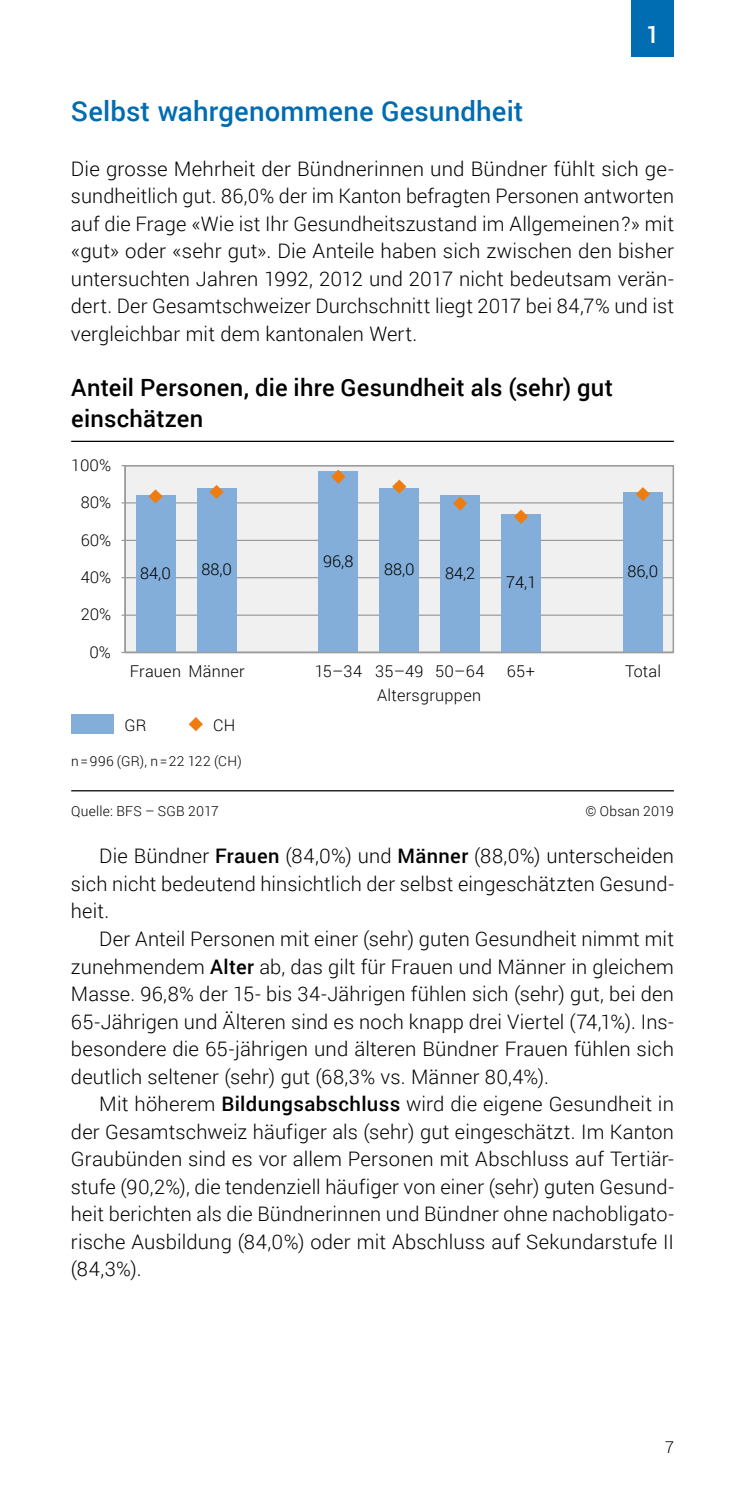
<style>
.page{position:relative;width:745px;height:1489px;background:#fff}
.page>*{position:absolute;margin:0;border:0;box-sizing:border-box;transform-origin:0 0}
.Untertitel_1_farbig{font:500 27.5px "Roboto";letter-spacing:.005em;color:#006cb1}
.t1{font:500 23.75px/31px "Roboto";letter-spacing:.01em;color:#000}
.Kapitelnummer{font:500 23.75px "Roboto";color:#fff}
.Grundtext_Einzug_D{font:300 20px/27.5px "Roboto";letter-spacing:.01em;color:#000;text-align:justify}
.Grundtext_D{font:300 20px/27.5px "Roboto";letter-spacing:.01em;color:#000;text-align:justify}
.t2{font:300 16.25px "Roboto";letter-spacing:.015em;color:#000}
.t3{font:300 13.75px "Roboto";letter-spacing:.02em;color:#000}
.s1{font-weight:500}
</style>
<div class="page">
<div style="left:631px;top:0;width:42px;height:57px;background:#006cb1"></div>
<div style="left:121px;top:466px;width:552px;height:187px;background:#f0f0f0"></div>
<hr style="left:125px;top:614px;width:548px;height:1px;background:#9c9c9c">
<hr style="left:125px;top:577px;width:548px;height:1px;background:#9c9c9c">
<hr style="left:125px;top:539px;width:548px;height:2px;background:#9c9c9c">
<hr style="left:125px;top:502px;width:548px;height:1px;background:#9c9c9c">
<hr style="left:125px;top:465px;width:548px;height:1px;background:#9c9c9c">
<hr style="left:124px;top:465px;width:2px;height:187px;background:#9c9c9c">
<div style="left:136px;top:495px;width:39px;height:157px;background:#83aed9"></div>
<div style="left:197px;top:488px;width:39px;height:164px;background:#83aed9"></div>
<div style="left:318px;top:471px;width:40px;height:181px;background:#83aed9"></div>
<div style="left:379px;top:488px;width:40px;height:164px;background:#83aed9"></div>
<div style="left:440px;top:495px;width:39px;height:157px;background:#83aed9"></div>
<div style="left:501px;top:514px;width:39px;height:138px;background:#83aed9"></div>
<div style="left:622px;top:491px;width:40px;height:161px;background:#83aed9"></div>
<svg style="left:148px;top:489px;width:15px;height:14px"></svg>
<svg style="left:209px;top:485px;width:14px;height:14px"></svg>
<svg style="left:331px;top:469px;width:14px;height:15px"></svg>
<svg style="left:392px;top:479px;width:14px;height:14px"></svg>
<svg style="left:453px;top:496px;width:14px;height:14px"></svg>
<svg style="left:513px;top:509px;width:15px;height:15px"></svg>
<svg style="left:635px;top:487px;width:14px;height:14px"></svg>
<svg style="left:188px;top:717px;width:15px;height:14px"></svg>
<div style="left:71px;top:714px;width:43px;height:19px;background:#83aed9"></div>
<hr style="left:71px;top:790px;width:602px;height:1px;background:#000">
<hr style="left:71px;top:440px;width:602px;height:2px;background:#000">
<hr style="left:125px;top:651px;width:548px;height:2px;background:#9c9c9c">
<h2 class="Kapitelnummer" style="left:645px;top:17px;width:15px">1</h2>
<h3 class="Untertitel_1_farbig" style="left:71px;top:91px;width:453px">Selbst wahrgenommene Gesundheit</h3>
<p class="Grundtext_D" style="left:71px;top:154px;width:604px">Die grosse Mehrheit der Bündnerinnen und Bündner fühlt sich ge&shy;sundheitlich gut. 86,0% der im Kanton befragten Personen antworten auf die Frage «Wie ist Ihr Gesundheitszustand im Allgemeinen?» mit «gut» oder «sehr gut». Die Anteile haben sich zwischen den bisher untersuchten Jahren 1992, 2012 und 2017 nicht bedeutsam verän&shy;dert. Der Gesamtschweizer Durchschnitt liegt 2017 bei 84,7% und ist vergleichbar mit dem kantonalen Wert.</p>
<p class="t1" style="left:71px;top:371px;width:543px">Anteil Personen, die ihre Gesundheit als (sehr) gut einschätzen</p>
<p class="t2" style="left:71px;top:454px;width:41px">100%</p>
<p class="t2" style="left:81px;top:491px;width:32px">80%</p>
<p class="t2" style="left:81px;top:528px;width:32px">60%</p>
<p class="t2" style="left:81px;top:566px;width:32px">40%</p>
<p class="t2" style="left:81px;top:603px;width:32px">20%</p>
<p class="t2" style="left:89px;top:640px;width:23px">0%</p>
<p class="t2" style="left:140px;top:562px;width:32px">84,0</p>
<p class="t2" style="left:201px;top:558px;width:32px">88,0</p>
<p class="t2" style="left:323px;top:550px;width:32px">96,8</p>
<p class="t2" style="left:384px;top:558px;width:32px">88,0</p>
<p class="t2" style="left:445px;top:562px;width:32px">84,2</p>
<p class="t2" style="left:506px;top:571px;width:32px">74,1</p>
<p class="t2" style="left:627px;top:560px;width:32px">86,0</p>
<p class="t2" style="left:130px;top:660px;width:116px">Frauen Männer</p>
<p class="t2" style="left:314px;top:660px;width:171px">15–34 35–49 50–64</p>
<p class="t2" style="left:506px;top:660px;width:30px">65+</p>
<p class="t2" style="left:624px;top:660px;width:38px">Total</p>
<p class="t2" style="left:377px;top:684px;width:105px">Altersgruppen</p>
<p class="t2" style="left:124px;top:713px;width:24px">GR</p>
<p class="t2" style="left:213px;top:713px;width:24px">CH</p>
<p class="t3" style="left:71px;top:751px;width:172px">n=996 (GR), n=22 122 (CH)</p>
<p class="t3" style="left:71px;top:801px;width:149px">Quelle: BFS – SGB 2017</p>
<p class="t3" style="left:585px;top:801px;width:90px">© Obsan 2019</p>
<p class="Grundtext_Einzug_D" style="left:71px;top:841px;width:604px;text-indent:28px">Die Bündner <span class="s1">Frauen</span> (84,0%) und <span class="s1">Männer</span> (88,0%) unterscheiden sich nicht bedeutend hinsichtlich der selbst eingeschätzten Gesund&shy;heit.</p>
<p class="Grundtext_Einzug_D" style="left:71px;top:924px;width:604px;text-indent:28px">Der Anteil Personen mit einer (sehr) guten Gesundheit nimmt mit zunehmendem <span class="s1">Alter</span> ab, das gilt für Frauen und Männer in gleichem Masse. 96,8% der 15- bis 34-Jährigen fühlen sich (sehr) gut, bei den 65-Jährigen und Älteren sind es noch knapp drei Viertel (74,1%). Ins&shy;besondere die 65-jährigen und älteren Bündner Frauen fühlen sich deutlich seltener (sehr) gut (68,3% vs. Männer 80,4%).</p>
<p class="Grundtext_Einzug_D" style="left:71px;top:1089px;width:604px;text-indent:28px">Mit höherem <span class="s1">Bildungsabschluss</span> wird die eigene Gesundheit in der Gesamtschweiz häufiger als (sehr) gut eingeschätzt. Im Kanton Graubünden sind es vor allem Personen mit Abschluss auf Tertiär&shy;stufe (90,2%), die tendenziell häufiger von einer (sehr) guten Gesund&shy;heit berichten als die Bündnerinnen und Bündner ohne nachobligato&shy;rische Ausbildung (84,0%) oder mit Abschluss auf Sekundarstufe II (84,3%).</p>
<p class="t2" style="left:664px;top:1435px;width:11px">7</p>
</div>
